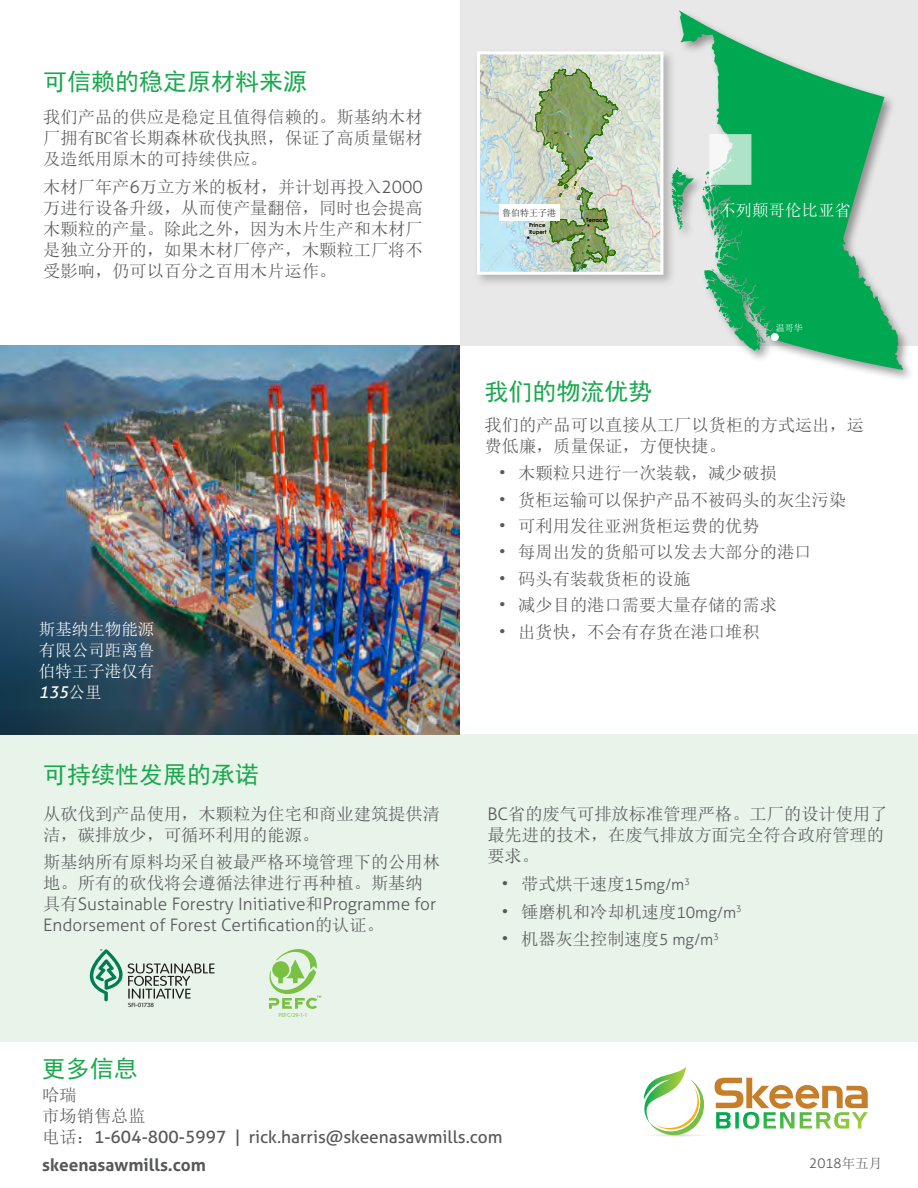
<style>
.page{position:relative;width:918px;height:1188px;background:#fff}
.page>*{position:absolute;margin:0;border:0;box-sizing:border-box;transform-origin:0 0}
.t1{font:24px "Sim Hei";color:#1aa84f}
.t2{font:17.25px/21px "Sim Sun";color:#57585a}
.t3{font:300 17.25px/21px "Aller";color:#57585a}
.t4{font:17.25px/20.7px "Aller";color:#57585a}
.t5{font:700 17.25px "Aller";color:#57585a}
.t6{font:16.5px/21px "Sim Sun";color:#fff;text-align:justify}
.t7{font:300 13.5px "Aller";color:#57585a}
.t8{font:9px "Sim Sun";color:#231f20}
.t9{font:9px "Sim Sun";color:#fff}
.t10{font:300 6px "Vag";color:#231f20;scale:1.14 1}
.t11{font:300 5.85px "M Arial";letter-spacing:-.005em;color:#79c142}
.t12{font:700 5.55px/6.9px "Century Gothic";color:#000}
.s1{font-family:"Aller";font-weight:300}
.s2{font-family:"Aller";font-style:italic}
.s3{font-family:"Sim Sun";font-weight:400}
.s4{font-family:"Aller";font-weight:300;font-size:15.75px}
.s5{font-family:"Sim Sun"}
</style>
<div class="page">
<div style="left:0;top:734px;width:918px;height:308px;background:#e8f3e9"></div>
<div style="left:461px;top:0;width:457px;height:346px;background:#e9e8e8"></div>
<svg style="left:90px;top:949px;width:125px;height:52px"></svg>
<svg style="left:269px;top:949px;width:52px;height:60px"></svg>
<img style="left:0;top:346px;width:460px;height:388px">
<div style="left:668px;top:8px;width:247px;height:374px;background:#231f20;opacity:.45"></div>
<svg style="left:671px;top:10px;width:232px;height:360px;fill:#08a855"></svg>
<div style="left:473px;top:48px;width:204px;height:240px;background:#231f20;opacity:.27"></div>
<img style="left:481px;top:55px;width:178px;height:216px">
<img style="left:527px;top:69px;width:91px;height:202px">
<div style="left:477px;top:51px;width:186px;height:224px;border:3px solid #fff"></div>
<svg style="left:709px;top:134px;width:42px;height:51px;fill:#afe3c8"></svg>
<svg style="left:715px;top:1078px;width:153px;height:51px"></svg>
<svg style="left:643px;top:1067px;width:61px;height:70px"></svg>
<div style="left:771px;top:333px;width:8px;height:8px;background:#fff;border-radius:50%"></div>
<div style="left:499px;top:204px;width:60px;height:17px;background:#fff"></div>
<p class="t1" style="left:43px;top:69px;width:266px">可信赖的稳定原材料来源</p>
<p class="t2" style="left:43px;top:106px;width:381px;text-align:justify">我们产品的供应是稳定且值得信赖的。斯基纳木材厂拥有BC省长期森林砍伐执照，保证了高质量锯材及造纸用原木的可持续供应。</p>
<p class="t2" style="left:43px;top:176px;width:381px;text-align:justify">木材厂年产<span class="s1">6</span>万立方米的板材，并计划再投入<span class="s1">2000</span>万进行设备升级，从而使产量翻倍，同时也会提高木颗粒的产量。除此之外，因为木片生产和木材厂是独立分开的，如果木材厂停产，木颗粒工厂将不受影响，仍可以百分之百用木片运作。</p>
<p class="t6" style="left:39px;top:619px;width:117px">斯基纳生物能源有限公司距离鲁伯特王子港仅有<span class="s2">135</span>公里</p>
<p class="t1" style="left:43px;top:762px;width:217px">可持续性发展的承诺</p>
<p class="t2" style="left:43px;top:803px;width:398px">从砍伐到产品使用，木颗粒为住宅和商业建筑提供清洁，碳排放少，可循环利用的能源。</p>
<p class="t3" style="left:43px;top:852px;width:398px"><span class="s3">斯基纳所有原料均采自被最严格环境管理下的公用林地。所有的砍伐将会遵循法律进行再种植。斯基纳具有</span>Sustainable Forestry Initiative<span class="s3">和</span>Programme for Endorsement of Forest Certification<span class="s3">的认证。</span></p>
<p class="t10" style="left:128px;top:1002px;width:24px">SFI-01738</p>
<p class="t1" style="left:42px;top:1057px;width:98px">更多信息</p>
<p class="t11" style="left:278px;top:1012px;width:30px">PEFC/29-1-1</p>
<p class="t8" style="left:502px;top:208px;width:55px">鲁伯特王子港</p>
<p class="t12" style="left:529px;top:221px;width:19px">Prince<br>Rupert</p>
<p class="t12" style="left:586px;top:216px;width:22px">Terrace</p>
<p class="t1" style="left:484px;top:379px;width:169px">我们的物流优势</p>
<p class="t6" style="left:719px;top:200px;width:133px">不列颠哥伦比亚省</p>
<p class="t9" style="left:776px;top:323px;width:28px">温哥华</p>
<p class="t2" style="left:484px;top:414px;width:381px">我们的产品可以直接从工厂以货柜的方式运出，运费低廉，质量保证，方便快捷。</p>
<p class="t2" style="left:498px;top:463px;width:280px">• 木颗粒只进行一次装载，减少破损</p>
<p class="t2" style="left:498px;top:489px;width:349px">• 货柜运输可以保护产品不被码头的灰尘污染</p>
<p class="t2" style="left:498px;top:515px;width:263px">• 可利用发往亚洲货柜运费的优势</p>
<p class="t2" style="left:498px;top:542px;width:315px">• 每周出发的货船可以发去大部分的港口</p>
<p class="t2" style="left:498px;top:568px;width:194px">• 码头有装载货柜的设施</p>
<p class="t2" style="left:498px;top:595px;width:280px">• 减少目的港口需要大量存储的需求</p>
<p class="t2" style="left:498px;top:621px;width:263px">• 出货快，不会有存货在港口堆积</p>
<p class="t2" style="left:487px;top:803px;width:402px"><span class="s1">BC</span>省的废气可排放标准管理严格。工厂的设计使用了最先进的技术，在废气排放方面完全符合政府管理的要求。</p>
<p class="t2" style="left:501px;top:873px;width:191px">• 带式烘干速度<span class="s4">15mg/m</span><sup>3</sup></p>
<p class="t2" style="left:501px;top:901px;width:242px">• 锤磨机和冷却机速度<span class="s4">10mg/m</span><sup>3</sup></p>
<p class="t2" style="left:501px;top:929px;width:220px">• 机器灰尘控制速度<span class="s4">5 mg/m</span><sup>3</sup></p>
<p class="t4" style="left:42px;top:1085px;width:462px"><span class="s5">哈瑞<br>市场销售总监<br>电话：</span>1-604-800-5997 | rick.harris@skeenasawmills.com</p>
<p class="t5" style="left:42px;top:1154px;width:165px">skeenasawmills.com</p>
<p class="t7" style="left:809px;top:1156px;width:74px">2018<span class="s3">年五月</span></p>
</div>
